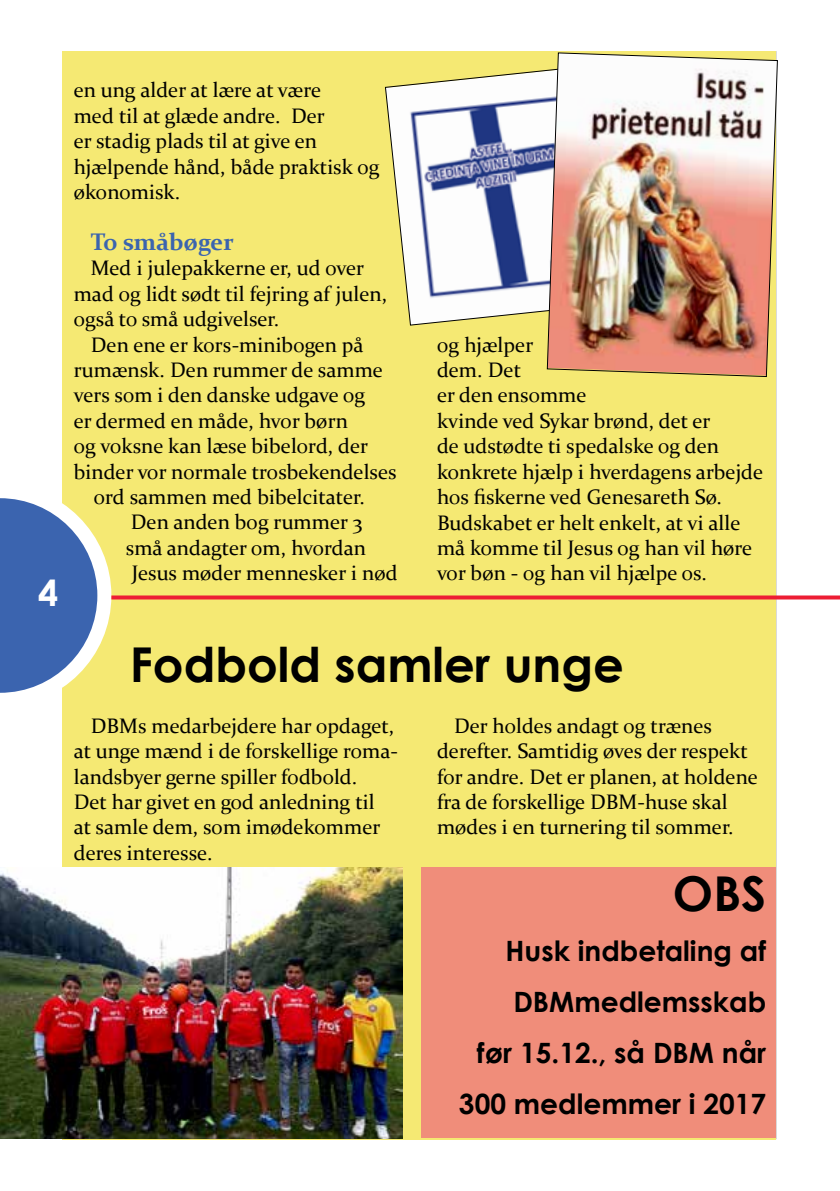
<style>
.page{position:relative;width:840px;height:1191px;background:#fff}
.page>*{position:absolute;margin:0;border:0;box-sizing:border-box;transform-origin:0 0}
.t1{font:700 48px "Century Gothic";color:#000}
.t2{font:700 36px "Century Gothic";color:#fff}
.t3{font:700 28px/50.8px "Century Gothic";color:#000;text-align:right}
.t4{font:700 24px "Constantia";color:#3b64af}
.t5{font:21px/25.4px "Constantia";color:#000}
</style>
<div class="page">
<div style="left:62px;top:51px;width:713px;height:1088px;background:#f5e973"></div>
<svg style="left:0;top:498px;width:111px;height:195px"></svg>
<svg style="left:385px;top:70px;width:161px;height:255px"></svg>
<img style="left:546px;top:53px;width:231px;height:324px">
<div style="left:421px;top:867px;width:353px;height:271px;background:#f08d7a"></div>
<svg style="left:111px;top:595px;width:728px;height:4px;fill:#ed1d34"></svg>
<img style="left:0;top:867px;width:403px;height:271px">
<h2 class="t2" style="left:38px;top:565px;width:22px">4</h2>
<p class="t5" style="left:74px;top:77px;width:307px">en ung alder at lære at være<br>med til at glæde andre. Der<br>er stadig plads til at give en hjælpende hånd, både praktisk og økonomisk.</p>
<p class="t4" style="left:91px;top:225px;width:144px">To småbøger</p>
<p class="t5" style="left:74px;top:254px;width:314px;text-indent:17px">Med i julepakkerne er, ud over mad og lidt sødt til fejring af julen, også to små udgivelser.</p>
<p class="t5" style="left:91px;top:331px;width:274px">Den ene er kors-minibogen på</p>
<p class="t5" style="left:74px;top:356px;width:310px">rumænsk. Den rummer de samme</p>
<p class="t5" style="left:74px;top:381px;width:293px">vers som i den danske udgave og</p>
<p class="t5" style="left:74px;top:407px;width:275px">er dermed en måde, hvor børn</p>
<p class="t5" style="left:74px;top:432px;width:296px">og voksne kan læse bibelord, der</p>
<p class="t5" style="left:74px;top:458px;width:324px">binder vor normale trosbekendelses</p>
<p class="t5" style="left:94px;top:483px;width:272px">ord sammen med bibelcitater.</p>
<p class="t5" style="left:131px;top:509px;width:233px">Den anden bog rummer 3</p>
<p class="t5" style="left:126px;top:534px;width:242px">små andagter om, hvordan</p>
<p class="t5" style="left:132px;top:559px;width:267px">Jesus møder mennesker i nød</p>
<p class="t5" style="left:437px;top:331px;width:327px">og hjælper<br>dem. Det<br>er den ensomme<br>kvinde ved Sykar brønd, det er<br>de udstødte ti spedalske og den konkrete hjælp i hverdagens arbejde hos fiskerne ved Genesareth Sø.<br>Budskabet er helt enkelt, at vi alle må komme til Jesus og han vil høre vor bøn - og han vil hjælpe os.</p>
<h1 class="t1" style="left:130px;top:628px;width:495px">Fodbold samler unge</h1>
<p class="t5" style="left:74px;top:712px;width:325px;text-indent:17px">DBMs medarbejdere har opdaget, at unge mænd i de forskellige roma&shy;landsbyer gerne spiller fodbold.<br>Det har givet en god anledning til<br>at samle dem, som imødekommer deres interesse.</p>
<p class="t5" style="left:437px;top:712px;width:322px;text-indent:17px">Der holdes andagt og trænes derefter. Samtidig øves der respekt for andre. Det er planen, at holdene fra de forskellige DBM-huse skal mødes i en turnering til sommer.</p>
<h1 class="t1" style="left:672px;top:856px;width:95px">OBS</h1>
<h3 class="t3" style="left:458px;top:924px;width:308px">Husk indbetaling af<br>DBMmedlemsskab<br>før 15.12., så DBM når<br>300 medlemmer i 2017</h3>
</div>
